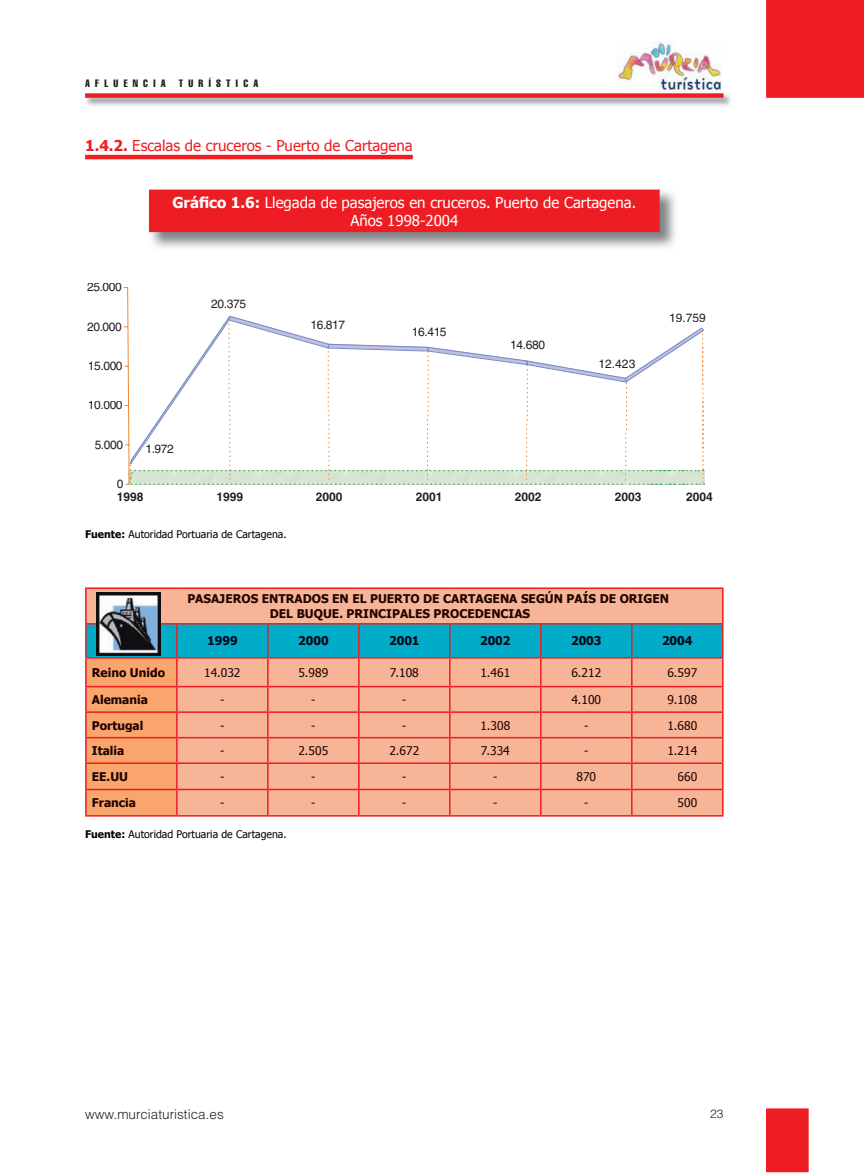
<style>
.page{position:relative;width:864px;height:1174px;background:#fff}
.page>*{position:absolute;margin:0;border:0;box-sizing:border-box;transform-origin:0 0}
.t1{font:15px/18px "Tahoma";color:#fff;text-align:center}
.t2{font:15px "Tahoma";color:#ee1d23}
.t3{font:300 13.5px "Helvetica";color:#231f20}
.t4{font:12px "Tahoma";color:#200400}
.t5{font:700 12px/14.4px "Tahoma";color:#200400}
.t6{font:12px "Helvetica";letter-spacing:-.035em;color:#231f20}
.t7{font:700 12px "Tahoma";color:#1d0100}
.t8{font:700 12px "Helvetica";color:#231f20}
.t9{font:700 12px "Tahoma";color:#000617}
.t10{font:300 12px "Helvetica";color:#231f20}
.t11{font:10.5px "Tahoma";color:#000}
.t12{font:extra-condensed 10.5px "Helvetica";letter-spacing:.5em;color:#231f20}
.s1{font-weight:700}
</style>
<div class="page">
<img style="left:617px;top:41px;width:105px;height:51px">
<img style="left:86px;top:93px;width:645px;height:13px">
<div style="left:85px;top:93px;width:638px;height:5px;background:#ee1d23"></div>
<div style="left:766px;top:1px;width:96px;height:96px;background:#ee1d23"></div>
<div style="left:765px;top:0;width:98px;height:98px;border:2px solid #ee1d23"></div>
<div style="left:766px;top:1109px;width:41px;height:62px;background:#ee1d23"></div>
<div style="left:765px;top:1108px;width:43px;height:64px;border:2px solid #ee1d23"></div>
<hr style="left:85px;top:155px;width:327px;height:4px;background:#ee1d23">
<img style="left:148px;top:189px;width:528px;height:59px">
<div style="left:150px;top:190px;width:508px;height:41px;background:#ee1d23"></div>
<div style="left:149px;top:190px;width:510px;height:42px;border:2px solid #ee1d23"></div>
<svg style="left:129px;top:315px;width:575px;height:170px"></svg>
<div style="left:87px;top:589px;width:634px;height:34px;background:#f7b497"></div>
<hr style="left:85px;top:587px;width:92px;height:2px;background:#ee1d23">
<hr style="left:85px;top:589px;width:2px;height:34px;background:#ee1d23">
<hr style="left:177px;top:587px;width:91px;height:2px;background:#ee1d23">
<hr style="left:268px;top:587px;width:90px;height:2px;background:#ee1d23">
<hr style="left:358px;top:587px;width:91px;height:2px;background:#ee1d23">
<hr style="left:449px;top:587px;width:91px;height:2px;background:#ee1d23">
<hr style="left:540px;top:587px;width:91px;height:2px;background:#ee1d23">
<hr style="left:631px;top:587px;width:92px;height:2px;background:#ee1d23">
<hr style="left:721px;top:589px;width:2px;height:34px;background:#ee1d23">
<hr style="left:85px;top:623px;width:92px;height:1px;background:#ee1d23">
<hr style="left:85px;top:624px;width:2px;height:33px;background:#ee1d23">
<hr style="left:177px;top:623px;width:91px;height:1px;background:#ee1d23">
<hr style="left:268px;top:623px;width:90px;height:1px;background:#ee1d23">
<hr style="left:358px;top:623px;width:91px;height:1px;background:#ee1d23">
<hr style="left:449px;top:623px;width:91px;height:1px;background:#ee1d23">
<hr style="left:540px;top:623px;width:91px;height:1px;background:#ee1d23">
<hr style="left:631px;top:623px;width:92px;height:1px;background:#ee1d23">
<hr style="left:721px;top:624px;width:2px;height:33px;background:#ee1d23">
<hr style="left:85px;top:657px;width:92px;height:1px;background:#ee1d23">
<hr style="left:85px;top:658px;width:2px;height:28px;background:#ee1d23">
<hr style="left:631px;top:657px;width:92px;height:1px;background:#ee1d23">
<hr style="left:721px;top:658px;width:2px;height:28px;background:#ee1d23">
<hr style="left:85px;top:686px;width:92px;height:1px;background:#ee1d23">
<hr style="left:85px;top:687px;width:2px;height:24px;background:#ee1d23">
<hr style="left:631px;top:686px;width:92px;height:1px;background:#ee1d23">
<hr style="left:721px;top:687px;width:2px;height:24px;background:#ee1d23">
<hr style="left:85px;top:711px;width:92px;height:2px;background:#ee1d23">
<hr style="left:85px;top:713px;width:2px;height:24px;background:#ee1d23">
<hr style="left:631px;top:711px;width:92px;height:2px;background:#ee1d23">
<hr style="left:721px;top:713px;width:2px;height:24px;background:#ee1d23">
<hr style="left:85px;top:737px;width:92px;height:1px;background:#ee1d23">
<hr style="left:85px;top:738px;width:2px;height:24px;background:#ee1d23">
<hr style="left:631px;top:737px;width:92px;height:1px;background:#ee1d23">
<hr style="left:721px;top:738px;width:2px;height:24px;background:#ee1d23">
<hr style="left:85px;top:762px;width:92px;height:2px;background:#ee1d23">
<hr style="left:85px;top:764px;width:2px;height:24px;background:#ee1d23">
<hr style="left:631px;top:762px;width:92px;height:2px;background:#ee1d23">
<hr style="left:721px;top:764px;width:2px;height:24px;background:#ee1d23">
<hr style="left:85px;top:788px;width:92px;height:2px;background:#ee1d23">
<hr style="left:85px;top:790px;width:2px;height:25px;background:#ee1d23">
<hr style="left:631px;top:788px;width:92px;height:2px;background:#ee1d23">
<hr style="left:721px;top:790px;width:2px;height:25px;background:#ee1d23">
<hr style="left:85px;top:815px;width:92px;height:1px;background:#ee1d23">
<hr style="left:631px;top:815px;width:92px;height:1px;background:#ee1d23">
<div style="left:131px;top:591px;width:537px;height:12px;background:#f7b497"></div>
<div style="left:270px;top:609px;width:260px;height:11px;background:#f7b497"></div>
<svg style="left:86px;top:624px;width:636px;height:192px;background:#d0a691"></svg>
<div style="left:678px;top:798px;width:18px;height:9px;background:#f7b497"></div>
<img style="left:96px;top:592px;width:64px;height:64px">
<p class="t12" style="left:85px;top:77px;width:175px">AFLUENCIA TURÍSTICA</p>
<p class="t2" style="left:85px;top:136px;width:329px"><span class="s1">1.4.2.</span> Escalas de cruceros - Puerto de Cartagena</p>
<p class="t6" style="left:87px;top:280px;width:36px">25.000</p>
<p class="t6" style="left:87px;top:320px;width:36px">20.000</p>
<p class="t6" style="left:88px;top:359px;width:36px">15.000</p>
<p class="t6" style="left:88px;top:398px;width:36px">10.000</p>
<p class="t6" style="left:95px;top:437px;width:30px">5.000</p>
<p class="t6" style="left:117px;top:477px;width:8px">0</p>
<p class="t1" style="left:172px;top:193px;width:465px"><span class="s1">Gráfico 1.6:</span> Llegada de pasajeros en cruceros. Puerto de Cartagena.<br>Años 1998-2004</p>
<p class="t6" style="left:211px;top:297px;width:36px">20.375</p>
<p class="t6" style="left:145px;top:442px;width:30px">1.972</p>
<p class="t6" style="left:310px;top:318px;width:36px">16.817</p>
<p class="t6" style="left:412px;top:325px;width:36px">16.415</p>
<p class="t6" style="left:510px;top:338px;width:36px">14.680</p>
<p class="t6" style="left:598px;top:357px;width:38px">12.423</p>
<p class="t8" style="left:117px;top:489px;width:28px">1998</p>
<p class="t8" style="left:216px;top:489px;width:28px">1999</p>
<p class="t8" style="left:315px;top:489px;width:28px">2000</p>
<p class="t8" style="left:415px;top:489px;width:28px">2001</p>
<p class="t8" style="left:514px;top:489px;width:28px">2002</p>
<p class="t8" style="left:614px;top:489px;width:28px">2003</p>
<p class="t11" style="left:85px;top:528px;width:203px"><span class="s1">Fuente:</span> Autoridad Portuaria de Cartagena.</p>
<p class="t6" style="left:669px;top:310px;width:38px">19.759</p>
<p class="t8" style="left:686px;top:489px;width:28px">2004</p>
<p class="t5" style="left:270px;top:591px;width:400px;text-indent:-82px">PASAJEROS ENTRADOS EN EL PUERTO DE CARTAGENA SEGÚN PAÍS DE ORIGEN<br>DEL BUQUE. PRINCIPALES PROCEDENCIAS</p>
<p class="t9" style="left:207px;top:633px;width:32px">1999</p>
<p class="t9" style="left:298px;top:633px;width:32px">2000</p>
<p class="t9" style="left:389px;top:633px;width:32px">2001</p>
<p class="t9" style="left:480px;top:633px;width:32px">2002</p>
<p class="t9" style="left:570px;top:633px;width:32px">2003</p>
<p class="t9" style="left:661px;top:633px;width:32px">2004</p>
<p class="t7" style="left:92px;top:665px;width:75px">Reino Unido</p>
<p class="t4" style="left:204px;top:665px;width:38px">14.032</p>
<p class="t4" style="left:298px;top:665px;width:31px">5.989</p>
<p class="t4" style="left:389px;top:665px;width:30px">7.108</p>
<p class="t4" style="left:480px;top:665px;width:31px">1.461</p>
<p class="t4" style="left:571px;top:665px;width:31px">6.212</p>
<p class="t4" style="left:667px;top:665px;width:31px">6.597</p>
<p class="t7" style="left:92px;top:692px;width:58px">Alemania</p>
<p class="t4" style="left:220px;top:692px;width:6px">-</p>
<p class="t4" style="left:311px;top:692px;width:6px">-</p>
<p class="t4" style="left:402px;top:692px;width:6px">-</p>
<p class="t4" style="left:571px;top:692px;width:31px">4.100</p>
<p class="t4" style="left:667px;top:692px;width:31px">9.108</p>
<p class="t7" style="left:92px;top:717px;width:53px">Portugal</p>
<p class="t4" style="left:220px;top:717px;width:6px">-</p>
<p class="t4" style="left:311px;top:717px;width:6px">-</p>
<p class="t4" style="left:402px;top:717px;width:6px">-</p>
<p class="t4" style="left:480px;top:717px;width:31px">1.308</p>
<p class="t4" style="left:584px;top:717px;width:6px">-</p>
<p class="t4" style="left:667px;top:717px;width:31px">1.680</p>
<p class="t7" style="left:92px;top:743px;width:34px">Italia</p>
<p class="t4" style="left:220px;top:743px;width:6px">-</p>
<p class="t4" style="left:298px;top:743px;width:31px">2.505</p>
<p class="t4" style="left:389px;top:743px;width:31px">2.672</p>
<p class="t4" style="left:480px;top:743px;width:30px">7.334</p>
<p class="t4" style="left:584px;top:743px;width:6px">-</p>
<p class="t4" style="left:667px;top:743px;width:31px">1.214</p>
<p class="t7" style="left:92px;top:769px;width:38px">EE.UU</p>
<p class="t4" style="left:220px;top:769px;width:6px">-</p>
<p class="t4" style="left:311px;top:769px;width:6px">-</p>
<p class="t4" style="left:402px;top:769px;width:6px">-</p>
<p class="t4" style="left:493px;top:769px;width:6px">-</p>
<p class="t4" style="left:576px;top:769px;width:21px">870</p>
<p class="t4" style="left:677px;top:769px;width:21px">660</p>
<p class="t7" style="left:92px;top:795px;width:46px">Francia</p>
<p class="t4" style="left:220px;top:795px;width:6px">-</p>
<p class="t4" style="left:311px;top:795px;width:6px">-</p>
<p class="t4" style="left:402px;top:795px;width:6px">-</p>
<p class="t4" style="left:493px;top:795px;width:6px">-</p>
<p class="t4" style="left:584px;top:795px;width:6px">-</p>
<p class="t4" style="left:677px;top:795px;width:21px">500</p>
<p class="t11" style="left:85px;top:827px;width:203px"><span class="s1">Fuente:</span> Autoridad Portuaria de Cartagena.</p>
<p class="t3" style="left:85px;top:1105px;width:140px">www.murciaturistica.es</p>
<p class="t10" style="left:709px;top:1106px;width:15px">23</p>
</div>
